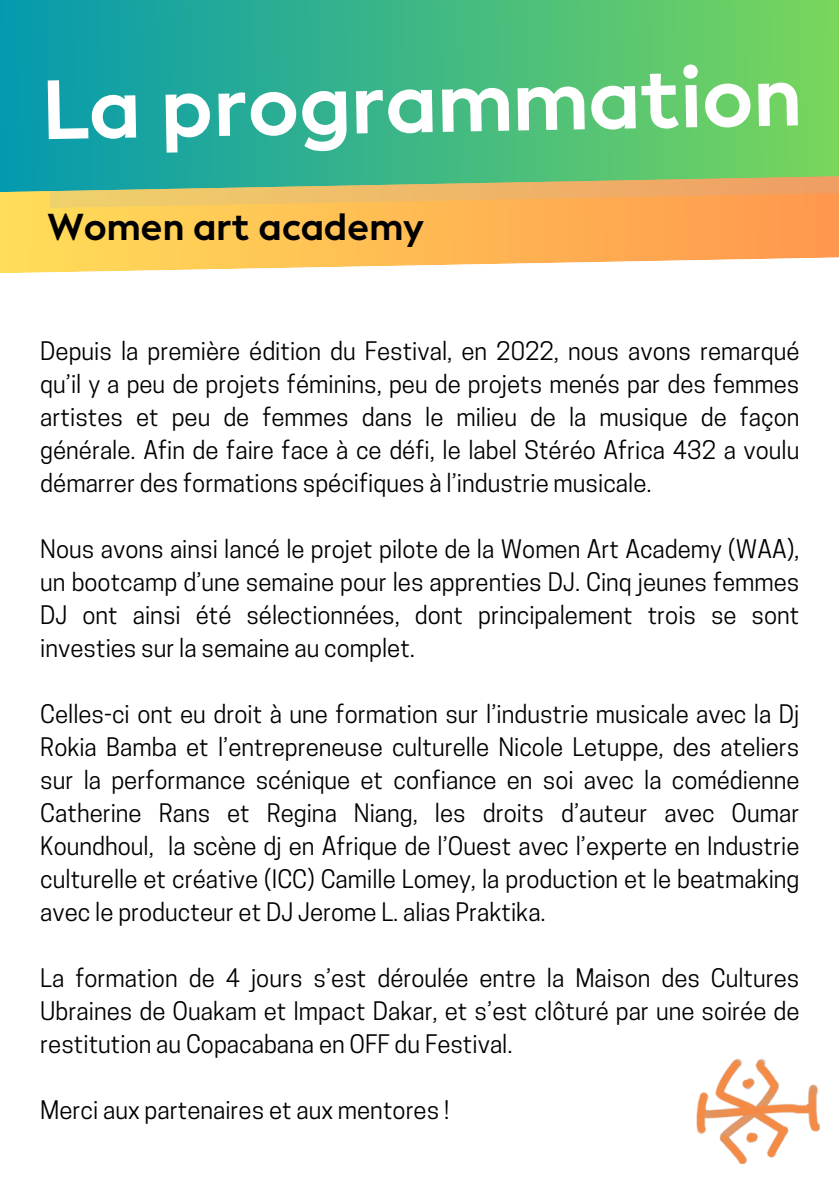
<style>
.page{position:relative;width:839px;height:1191px;background:#fff}
.page>*{position:absolute;margin:0;border:0;box-sizing:border-box;transform-origin:0 0}
.t1{font:700 83.4px "Facundo";color:#fff}
.t2{font:700 37.2px "Facundo";color:#000}
.t3{font:24px/33px "Cooper Hewitt";color:#000;text-align:justify}
</style>
<div class="page">
<svg style="left:0;top:193px;width:838px;height:80px"></svg>
<svg style="left:48px;top:193px;width:790px;height:15px"></svg>
<svg style="left:0;top:0;width:838px;height:193px"></svg>
<img style="left:696px;top:1058px;width:124px;height:106px">
<h1 class="t1" style="left:40px;top:55px;width:762px;rotate:-1deg">La programmation</h1>
<p class="t2" style="left:48px;top:203px;width:377px">Women art academy</p>
<h2 class="t3" style="left:40px;top:337px;width:760px">Depuis la première édition du Festival, en 2022, nous avons remarqué qu’il y a peu de projets féminins, peu de projets menés par des femmes artistes et peu de femmes dans le milieu de la musique de façon générale. Afin de faire face à ce défi, le label Stéréo Africa 432 a voulu démarrer des formations spécifiques à l’industrie musicale.</h2>
<p class="t3" style="left:40px;top:535px;width:760px">Nous avons ainsi lancé le projet pilote de la Women Art Academy (WAA), un bootcamp d’une semaine pour les apprenties DJ. Cinq jeunes femmes DJ ont ainsi été sélectionnées, dont principalement trois se sont investies sur la semaine au complet.</p>
<p class="t3" style="left:40px;top:700px;width:760px">Celles-ci ont eu droit à une formation sur l’industrie musicale avec la Dj Rokia Bamba et l’entrepreneuse culturelle Nicole Letuppe, des ateliers sur la performance scénique et confiance en soi avec la comédienne Catherine Rans et Regina Niang, les droits d’auteur avec Oumar Koundhoul, la scène dj en Afrique de l’Ouest avec l’experte en Industrie culturelle et créative (ICC) Camille Lomey, la production et le beatmaking avec le producteur et DJ Jerome L. alias Praktika.</p>
<p class="t3" style="left:40px;top:964px;width:760px">La formation de 4 jours s’est déroulée entre la Maison des Cultures Ubraines de Ouakam et Impact Dakar, et s’est clôturé par une soirée de restitution au Copacabana en OFF du Festival.</p>
<p class="t3" style="left:40px;top:1096px;width:410px">Merci aux partenaires et aux mentores !</p>
</div>
